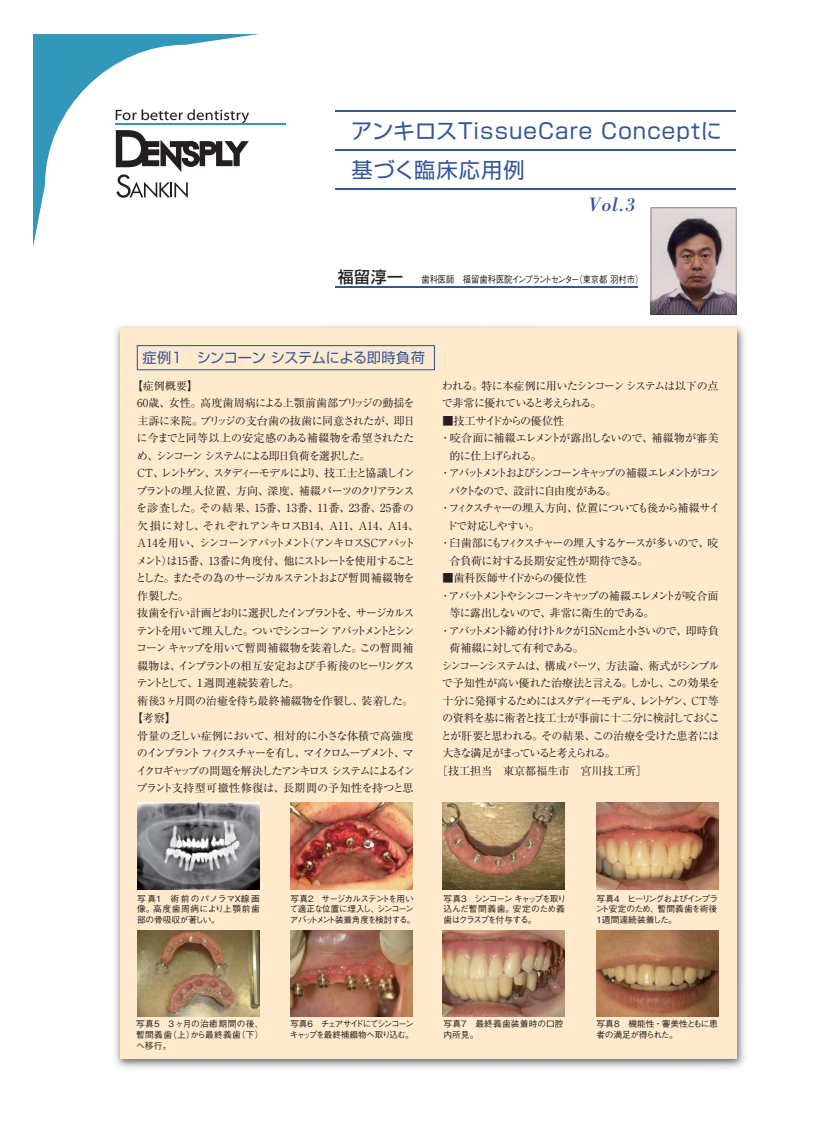
<style>
.page{position:relative;width:835px;height:1143px;background:#fff}
.page>*{position:absolute;margin:0;border:0;box-sizing:border-box;transform-origin:0 0}
.t1{font:21.25px/38.8px "Shin Go Pro Regular 90 pv RKSJ H";letter-spacing:.05em;color:#34569a}
.t2{font:italic 20px "Bodoni";color:#34569a}
.t3{font:14.12px "Shin Go Pro Regular 90 pv RKSJ H";letter-spacing:-.025em;color:#34569a}
.t4{font:11.12px/17.5px "Ryumin Pro Regular 90 pv RKSJ H";letter-spacing:-.085em;color:#231f20}
.t5{font:11.12px "Ryumin Pro Regular 90 pv RKSJ H";color:#231f20}
.t6{font:11.12px "Ryumin Pro Regular 90 pv RKSJ H";letter-spacing:-.065em;color:#231f20}
.t7{font:11.12px "Ryumin Pro Regular 90 pv RKSJ H";letter-spacing:-.14em;color:#231f20}
.t8{font:11.12px "Ryumin Pro Regular 90 pv RKSJ H";letter-spacing:-.145em;color:#231f20}
.t9{font:11.12px "Ryumin Pro Regular 90 pv RKSJ H";letter-spacing:-.18em;color:#231f20}
.t10{font:11.12px "Ryumin Pro Regular 90 pv RKSJ H";letter-spacing:-.13em;color:#231f20}
.t11{font:11.12px "Ryumin Pro Regular 90 pv RKSJ H";letter-spacing:-.025em;color:#231f20}
.t12{font:11.12px "Ryumin Pro Regular 90 pv RKSJ H";letter-spacing:-.035em;color:#231f20}
.t13{font:11.12px "Ryumin Pro Regular 90 pv RKSJ H";letter-spacing:-.11em;color:#231f20}
.t14{font:11.12px "Ryumin Pro Regular 90 pv RKSJ H";letter-spacing:-.19em;color:#231f20}
.t15{font:11.12px "Ryumin Pro Regular 90 pv RKSJ H";letter-spacing:-.12em;color:#231f20}
.t16{font:11.12px "Ryumin Pro Regular 90 pv RKSJ H";letter-spacing:-.15em;color:#231f20}
.t17{font:11.12px "Ryumin Pro Regular 90 pv RKSJ H";letter-spacing:-.105em;color:#231f20}
.t18{font:11.12px "Ryumin Pro Regular 90 pv RKSJ H";letter-spacing:-.05em;color:#231f20}
.t19{font:11.12px "Ryumin Pro Regular 90 pv RKSJ H";letter-spacing:-.04em;color:#231f20}
.t20{font:11.12px "Ryumin Pro Regular 90 pv RKSJ H";letter-spacing:-.055em;color:#231f20}
.t21{font:11.12px "Ryumin Pro Regular 90 pv RKSJ H";letter-spacing:-.03em;color:#231f20}
.t22{font:11.12px "Ryumin Pro Regular 90 pv RKSJ H";letter-spacing:.02em;color:#231f20}
.t23{font:11.12px "Ryumin Pro Regular 90 pv RKSJ H";letter-spacing:-.02em;color:#231f20}
.t24{font:11.12px "Ryumin Pro Regular 90 pv RKSJ H";letter-spacing:-.135em;color:#231f20}
.t25{font:11.12px "Ryumin Pro Regular 90 pv RKSJ H";letter-spacing:-.045em;color:#231f20}
.t26{font:9.75px "Gothic BBB Pro Medium 90 pv RKSJ H";color:#231f20;scale:.85 1}
.t27{font:8.75px/10.6px "Gothic BBB Pro Medium 90 pv RKSJ H";letter-spacing:-.05em;color:#231f20;text-align:justify}
.t28{font:8.75px/10.6px "Gothic BBB Pro Medium 90 pv RKSJ H";letter-spacing:-.08em;color:#231f20}
.t29{font:8.75px/10.6px "Gothic BBB Pro Medium 90 pv RKSJ H";letter-spacing:-.095em;color:#231f20}
.t30{font:8.75px/10.6px "Gothic BBB Pro Medium 90 pv RKSJ H";letter-spacing:-.14em;color:#231f20}
.t31{font:8.75px/10.6px "Gothic BBB Pro Medium 90 pv RKSJ H";letter-spacing:-.03em;color:#231f20}
.t32{font:8.75px/10.6px "Gothic BBB Pro Medium 90 pv RKSJ H";letter-spacing:.015em;color:#231f20}
.s1{font-family:"Shin Go Pro Medium 90 pv RKSJ H";font-size:16px}
</style>
<div class="page">
<img style="left:115px;top:325px;width:631px;height:744px">
<div style="left:119px;top:328px;width:617px;height:730px;background:#ffeacd"></div>
<svg style="left:137px;top:345px;width:297px;height:25px"></svg>
<hr style="left:335px;top:149px;width:400px;height:1px;background:#34569a">
<hr style="left:335px;top:188px;width:400px;height:1px;background:#34569a">
<hr style="left:335px;top:286px;width:302px;height:1px;background:#34569a">
<hr style="left:335px;top:111px;width:400px;height:1px;background:#34569a">
<svg style="left:650px;top:208px;width:86px;height:106px;background:#9d8c8d"></svg>
<img style="left:137px;top:802px;width:122px;height:87px">
<img style="left:290px;top:802px;width:122px;height:87px">
<img style="left:442px;top:802px;width:122px;height:87px">
<img style="left:596px;top:802px;width:122px;height:87px">
<img style="left:137px;top:930px;width:122px;height:86px">
<img style="left:290px;top:930px;width:122px;height:86px">
<img style="left:442px;top:930px;width:122px;height:86px">
<img style="left:596px;top:930px;width:122px;height:86px">
<svg style="left:34px;top:34px;width:252px;height:208px"></svg>
<h1 class="t1" style="left:351px;top:115px;width:372px">アンキロスTissueCare Conceptに基づく臨床応用例</h1>
<h2 class="t2" style="left:588px;top:192px;width:48px">Vol.3</h2>
<p class="t26" style="left:337px;top:275px;width:361px"><span class="s1">福留淳一</span> 歯科医師　福留歯科医院インプラントセンター（東京都 羽村市）</p>
<p class="t3" style="left:142px;top:352px;width:284px">症例１　シンコーン システムによる即時負荷</p>
<p class="t4" style="left:132px;top:378px;width:68px">【症例概要】</p>
<p class="t5" style="left:137px;top:399px;width:279px">60歳、女性。高度歯周病による上顎前歯部ブリッジの動揺を</p>
<p class="t18" style="left:137px;top:416px;width:279px">主訴に来院。ブリッジの支台歯の抜歯に同意されたが、即日</p>
<p class="t21" style="left:136px;top:434px;width:279px">に今までと同等以上の安定感のある補綴物を希望されたた</p>
<p class="t7" style="left:137px;top:451px;width:235px">め、シンコーン システムによる即日負荷を選択した。</p>
<p class="t8" style="left:137px;top:469px;width:279px">CT、レントゲン、スタディーモデルにより、技工士と協議しイン</p>
<p class="t10" style="left:136px;top:486px;width:279px">プラントの埋入位置、方向、深度、補綴パーツのクリアランス</p>
<p class="t5" style="left:136px;top:504px;width:279px">を診査した。その結果、15番、13番、11番、23番、25番の</p>
<p class="t5" style="left:137px;top:521px;width:283px">欠損に対し、それぞれアンキロスB14、A11、A14、A14、</p>
<p class="t13" style="left:137px;top:539px;width:279px">A14を用い、シンコーンアバットメント（アンキロスSCアバット</p>
<p class="t6" style="left:136px;top:556px;width:280px">メント）は15番、13番に角度付、他にストレートを使用すること</p>
<p class="t17" style="left:135px;top:574px;width:280px">とした。またその為のサージカルステントおよび暫間補綴物を</p>
<p class="t4" style="left:137px;top:588px;width:53px">作製した。</p>
<p class="t7" style="left:137px;top:609px;width:278px">抜歯を行い計画どおりに選択したインプラントを、サージカルス</p>
<p class="t9" style="left:136px;top:626px;width:279px">テントを用いて埋入した。ついでシンコーン アバットメントとシン</p>
<p class="t4" style="left:136px;top:641px;width:278px">コーン キャップを用いて暫間補綴物を装着した。この暫間補</p>
<p class="t7" style="left:137px;top:661px;width:278px">綴物は、インプラントの相互安定および手術後のヒーリングス</p>
<p class="t24" style="left:136px;top:679px;width:164px">テントとして、１週間連続装着した。</p>
<p class="t12" style="left:137px;top:696px;width:277px">術後3ヶ月間の治癒を待ち最終補綴物を作製し、装着した。</p>
<p class="t4" style="left:132px;top:710px;width:46px">【考察】</p>
<p class="t11" style="left:137px;top:731px;width:277px">骨量の乏しい症例において、相対的に小さな体積で高強度</p>
<p class="t8" style="left:137px;top:749px;width:278px">のインプラント フィクスチャーを有し、マイクロムーブメント、マ</p>
<p class="t16" style="left:136px;top:766px;width:280px">イクロギャップの問題を解決したアンキロス システムによるイン</p>
<p class="t22" style="left:136px;top:784px;width:278px">プラント支持型可撤性修復は、長期間の予知性を持つと思</p>
<p class="t4" style="left:441px;top:378px;width:278px">われる。特に本症例に用いたシンコーン システムは以下の点で非常に優れていると考えられる。</p>
<p class="t4" style="left:442px;top:413px;width:123px">■技工サイドからの優位性</p>
<p class="t19" style="left:439px;top:434px;width:280px">・咬合面に補綴エレメントが露出しないので、補綴物が審美</p>
<p class="t6" style="left:449px;top:451px;width:94px">的に仕上げられる。</p>
<p class="t14" style="left:439px;top:469px;width:281px">・アバットメントおよびシンコーンキャップの補綴エレメントがコン</p>
<p class="t4" style="left:449px;top:483px;width:169px">パクトなので、設計に自由度がある。</p>
<p class="t4" style="left:439px;top:501px;width:282px">・フィクスチャーの埋入方向、位置についても後から補綴サイ</p>
<p class="t25" style="left:446px;top:521px;width:95px">ドで対応しやすい。</p>
<p class="t4" style="left:439px;top:536px;width:280px">・臼歯部にもフィクスチャーの埋入するケースが多いので、咬</p>
<p class="t23" style="left:449px;top:556px;width:200px">合負荷に対する長期安定性が期待できる。</p>
<p class="t12" style="left:442px;top:574px;width:145px">■歯科医師サイドからの優位性</p>
<p class="t9" style="left:439px;top:591px;width:280px">・アバットメントやシンコーンキャップの補綴エレメントが咬合面</p>
<p class="t6" style="left:449px;top:609px;width:207px">等に露出しないので、非常に衛生的である。</p>
<p class="t15" style="left:439px;top:626px;width:281px">・アバットメント締め付けトルクが15Ｎcmと小さいので、即時負</p>
<p class="t6" style="left:449px;top:644px;width:136px">荷補綴に対して有利である。</p>
<p class="t10" style="left:441px;top:661px;width:279px">シンコーンシステムは、構成パーツ、方法論、術式がシンプル</p>
<p class="t11" style="left:442px;top:679px;width:279px">で予知性が高い優れた治療法と言える。しかし、この効果を</p>
<p class="t4" style="left:442px;top:693px;width:277px">十分に発揮するためにはスタディーモデル、レントゲン、CT等</p>
<p class="t6" style="left:442px;top:714px;width:279px">の資料を基に術者と技工士が事前に十二分に検討しておくこ</p>
<p class="t20" style="left:440px;top:731px;width:280px">とが肝要と思われる。その結果、この治療を受けた患者には</p>
<p class="t8" style="left:442px;top:749px;width:175px">大きな満足がまっていると考えられる。</p>
<p class="t5" style="left:437px;top:766px;width:211px">［技工担当　東京都福生市　宮川技工所］</p>
<p class="t27" style="left:137px;top:894px;width:124px">写真1　術前のパノラマX線画像。高度歯周病により上顎前歯部の骨吸収が著しい。</p>
<p class="t29" style="left:443px;top:894px;width:124px">写真3　シンコーン キャップを取り込んだ暫間義歯。安定のため義歯はクラスプを付与する。</p>
<p class="t27" style="left:595px;top:894px;width:124px">写真4　ヒーリングおよびインプラント安定のため、暫間義歯を術後1週間連続装着した。</p>
<p class="t28" style="left:289px;top:894px;width:127px">写真2　サージカルステントを用いて適正な位置に埋入し、シンコーンアバットメント装着角度を検討する。</p>
<p class="t27" style="left:136px;top:1019px;width:129px">写真5　3ヶ月の治癒期間の後、暫間義歯（上）から最終義歯（下）へ移行。</p>
<p class="t30" style="left:289px;top:1019px;width:125px">写真6　チェアサイドにてシンコーンキャップを最終補綴物へ取り込む。</p>
<p class="t32" style="left:443px;top:1019px;width:122px">写真7　最終義歯装着時の口腔内所見。</p>
<p class="t31" style="left:596px;top:1019px;width:123px">写真8　機能性・審美性ともに患者の満足が得られた。</p>
</div>
